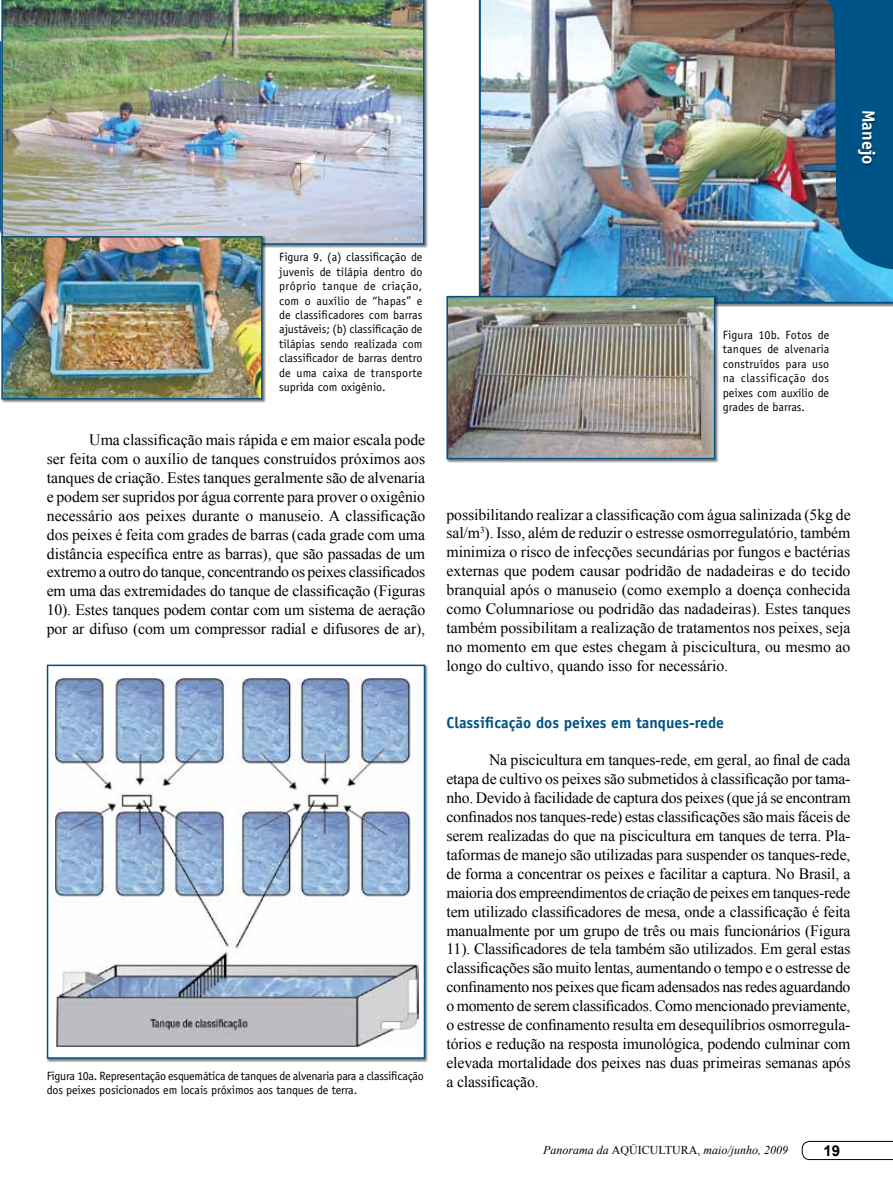
<style>
.page{position:relative;width:893px;height:1191px;background:#fff}
.page>*{position:absolute;margin:0;border:0;box-sizing:border-box;transform-origin:0 0}
.t1{font:700 18px "Officina Sans";color:#fff}
.t2{font:15.75px/18.9px "Times New Roman";letter-spacing:-.01em;color:#000;text-align:justify}
.t3{font:700 15.75px "Officina Sans";color:#005387}
.t4{font:700 15px "Arial";color:#000}
.t5{font:12px/14.4px "Officina Sans";letter-spacing:-.01em;color:#000;text-align:justify}
.t6{font:italic 12px "Times New Roman";color:#000}
.s1{font-style:normal}
</style>
<div class="page">
<svg style="left:802px;top:1141px;width:91px;height:19px"></svg>
<div style="left:46px;top:664px;width:383px;height:398px;background:#000;opacity:.5"></div>
<div style="left:48px;top:665px;width:376px;height:393px;background:#fff"></div>
<img style="left:55px;top:679px;width:363px;height:368px">
<div style="left:47px;top:664px;width:378px;height:394px;border:2px solid #005387"></div>
<img style="left:479px;top:0;width:414px;height:304px">
<svg style="left:824px;top:0;width:69px;height:271px;background:#155d8a"></svg>
<div style="left:858px;top:112px;width:19px;height:54px;background:#000;opacity:.5"></div>
<hr style="left:0;top:41px;width:4px;height:193px;background:#000;opacity:.5">
<svg style="left:0;top:41px;width:1px;height:190px"></svg>
<img style="left:1px;top:0;width:423px;height:245px">
<div style="left:1px;top:236px;width:265px;height:167px;background:#000;opacity:.5"></div>
<img style="left:4px;top:239px;width:256px;height:157px">
<div style="left:1px;top:236px;width:262px;height:163px;border:2px solid #005387"></div>
<div style="left:446px;top:295px;width:273px;height:168px;background:#000;opacity:.5"></div>
<img style="left:449px;top:299px;width:263px;height:157px">
<div style="left:446px;top:296px;width:269px;height:163px;border:2px solid #005387"></div>
<p class="t1" style="left:880px;top:110px;width:57px;rotate:90deg">Manejo</p>
<p class="t5" style="left:279px;top:250px;width:145px">Figura 9. (a) classificação de juvenis de tilápia dentro do próprio tanque de criação, com o auxílio de “hapas” e de classificadores com barras ajustáveis; (b) classificação de tilápias sendo realizada com classificador de barras dentro de uma caixa de transporte suprida com oxigênio.</p>
<p class="t2" style="left:47px;top:430px;width:380px;text-indent:43px">Uma classificação mais rápida e em maior escala pode ser feita com o auxílio de tanques construídos próximos aos tanques de criação. Estes tanques geralmente são de alvenaria e podem ser supridos por água corrente para prover o oxigênio necessário aos peixes durante o manuseio. A classificação dos peixes é feita com grades de barras (cada grade com uma distância específica entre as barras), que são passadas de um extremo a outro do tanque, concentrando os peixes classificados em uma das extremidades do tanque de classificação (Figuras 10). Estes tanques podem contar com um sistema de aeração por ar difuso (com um compressor radial e difusores de ar),</p>
<p class="t5" style="left:47px;top:1068px;width:379px">Figura 10a. Representação esquemática de tanques de alvenaria para a classificação dos peixes posicionados em locais próximos aos tanques de terra.</p>
<p class="t5" style="left:723px;top:328px;width:108px">Figura 10b. Fotos de tanques de alvenaria construídos para uso na classificação dos peixes com auxílio de grades de barras.</p>
<p class="t2" style="left:446px;top:504px;width:406px">possibilitando realizar a classificação com água salinizada (5kg de sal/m<sup>3</sup>). Isso, além de reduzir o estresse osmorregulatório, também minimiza o risco de infecções secundárias por fungos e bactérias externas que podem causar podridão de nadadeiras e do tecido branquial após o manuseio (como exemplo a doença conhecida como Columnariose ou podridão das nadadeiras). Estes tanques também possibilitam a realização de tratamentos nos peixes, seja no momento em que estes chegam à piscicultura, ou mesmo ao longo do cultivo, quando isso for necessário.</p>
<p class="t3" style="left:446px;top:712px;width:279px">Classificação dos peixes em tanques-rede</p>
<p class="t2" style="left:446px;top:750px;width:406px;text-indent:43px">Na piscicultura em tanques-rede, em geral, ao final de cada etapa de cultivo os peixes são submetidos à classificação por tama&shy;nho. Devido à facilidade de captura dos peixes (que já se encontram confinados nos tanques-rede) estas classificações são mais fáceis de serem realizadas do que na piscicultura em tanques de terra. Pla&shy;taformas de manejo são utilizadas para suspender os tanques-rede, de forma a concentrar os peixes e facilitar a captura. No Brasil, a maioria dos empreendimentos de criação de peixes em tanques-rede tem utilizado classificadores de mesa, onde a classificação é feita manualmente por um grupo de três ou mais funcionários (Figura 11). Classificadores de tela também são utilizados. Em geral estas classificações são muito lentas, aumentando o tempo e o estresse de confinamento nos peixes que ficam adensados nas redes aguardando o momento de serem classificados. Como mencionado previamente, o estresse de confinamento resulta em desequilíbrios osmorregula&shy;tórios e redução na resposta imunológica, podendo culminar com elevada mortalidade dos peixes nas duas primeiras semanas após a classificação.</p>
<p class="t6" style="left:543px;top:1141px;width:246px">Panorama da <span class="s1">AQÜICULTURA,</span> maio/junho, 2009</p>
<p class="t4" style="left:823px;top:1140px;width:18px">19</p>
</div>
